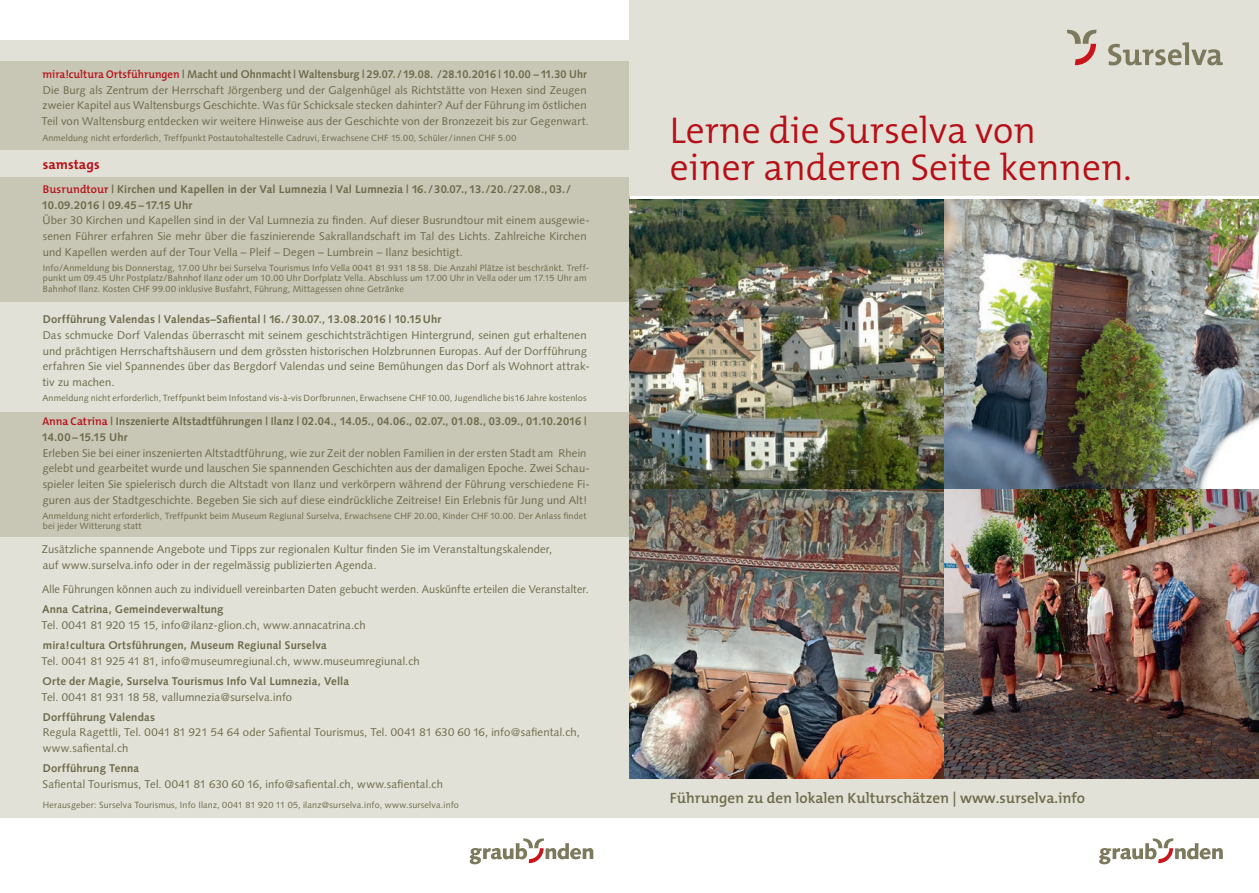
<style>
.page{position:relative;width:1259px;height:893px;background:#fff}
.page>*{position:absolute;margin:0;border:0;box-sizing:border-box;transform-origin:0 0}
.t1{font:300 37.5px/37.5px "The Mix B W4";color:#b70f17}
.t2{font:600 15px "The Mix B W6";color:#6d6a4a}
.t3{font:700 13.5px "The Mix B W7";letter-spacing:.005em;color:#b70f17}
.t4{font:11.25px/15.8px "Syntax";letter-spacing:.015em;color:#6d6a4a}
.t5{font:700 11.25px/15.8px "Syntax";letter-spacing:.015em;color:#6d6a4a}
.t6{font:11.25px "Syntax";letter-spacing:.015em;color:#6d6a4a;scale:.96 1}
.t7{font:9px/10.5px "Syntax";letter-spacing:.02em;color:#6d6a4a}
.s1{font-family:"The Mix B W6";font-weight:600;color:#b70f17}
.s2{font-weight:700}
</style>
<div class="page">
<div style="left:0;top:40px;width:629px;height:778px;background:#e1e1d7"></div>
<svg style="left:470px;top:838px;width:123px;height:26px"></svg>
<div style="left:0;top:177px;width:629px;height:125px;background:#c8c6b5"></div>
<div style="left:0;top:412px;width:629px;height:125px;background:#c8c6b5"></div>
<div style="left:0;top:62px;width:629px;height:88px;background:#c8c6b5"></div>
<div style="left:629px;top:0;width:630px;height:196px;background:#e1e1d7"></div>
<svg style="left:1099px;top:838px;width:123px;height:26px"></svg>
<div style="left:629px;top:778px;width:630px;height:40px;background:#e1e1d7"></div>
<svg style="left:1108px;top:42px;width:114px;height:23px"></svg>
<svg style="left:1067px;top:30px;width:29px;height:35px"></svg>
<img style="left:629px;top:200px;width:630px;height:578px">
<p class="t4" style="left:42px;top:66px;width:549px"><span class="s1">mira!cultura Ortsführungen</span> <span class="s2">| Macht und Ohnmacht | Waltensburg | 29.07./19.08. /28.10.2016 | 10.00 – 11.30 Uhr </span>Die Burg als Zentrum der Herrschaft Jörgenberg und der Galgenhügel als Richtstätte von Hexen sind Zeugen zweier Kapitel aus Waltensburgs Geschichte. Was für Schicksale stecken dahinter? Auf der Führung im östlichen Teil von Waltensburg entdecken wir weitere Hinweise aus der Geschichte von der Bronzezeit bis zur Gegenwart.</p>
<p class="t7" style="left:42px;top:133px;width:475px">Anmeldung nicht erforderlich, Treffpunkt Postautohaltestelle Cadruvi, Erwachsene CHF 15.00, Schüler/innen CHF 5.00</p>
<p class="t3" style="left:43px;top:156px;width:58px">samstags</p>
<p class="t5" style="left:42px;top:181px;width:531px"><span class="s1">Busrundtour</span> | Kirchen und Kapellen in der Val Lumnezia | Val Lumnezia | 16./30.07.,13./20./27.08., 03./<br>10.09.2016 | 09.45 –17.15 Uhr</p>
<p class="t4" style="left:43px;top:213px;width:549px">Über 30 Kirchen und Kapellen sind in der Val Lumnezia zu finden. Auf dieser Busrundtour mit einem ausgewie&shy;senen Führer erfahren Sie mehr über die faszinierende Sakrallandschaft im Tal des Lichts. Zahlreiche Kirchen und Kapellen werden auf der Tour Vella – Pleif – Degen – Lumbrein – Ilanz besichtigt.</p>
<p class="t7" style="left:43px;top:262px;width:548px">Info/Anmeldung bis Donnerstag, 17.00 Uhr bei Surselva Tourismus Info Vella 0041 81 931 18 58. Die Anzahl Plätze ist beschränkt. Treff&shy;punkt um 09.45 Uhr Postplatz/Bahnhof Ilanz oder um 10.00 Uhr Dorfplatz Vella. Abschluss um 17.00 Uhr in Vella oder um 17.15 Uhr am<br>Bahnhof Ilanz. Kosten CHF 99.00 inklusive Busfahrt, Führung, Mittagessen ohne Getränke</p>
<p class="t5" style="left:43px;top:311px;width:400px">Dorfführung Valendas | Valendas–Safiental | 16./30.07., 13.08.2016 | 10.15Uhr</p>
<p class="t4" style="left:43px;top:327px;width:549px">Das schmucke Dorf Valendas überrascht mit seinem geschichtsträchtigen Hintergrund, seinen gut erhaltenen und prächtigen Herrschaftshäusern und dem grössten historischen Holzbrunnen Europas. Auf der Dorfführung erfahren Sie viel Spannendes über das Bergdorf Valendas und seine Bemühungen das Dorf als Wohnort attrak&shy;tiv zu machen.</p>
<p class="t7" style="left:42px;top:392px;width:546px">Anmeldung nicht erforderlich, Treffpunkt beim Infostand vis-à-vis Dorfbrunnen, Erwachsene CHF 10.00, Jugendliche bis 16 Jahre kostenlos</p>
<p class="t5" style="left:42px;top:413px;width:546px"><span class="s1">Anna Catrina</span> | Inszenierte Altstadtführungen | Ilanz | 02.04., 14.05., 04.06., 02.07., 01.08., 03.09., 01.10.2016 |<br>14.00–15.15 Uhr</p>
<p class="t4" style="left:42px;top:445px;width:549px">Erleben Sie bei einer inszenierten Altstadtführung, wie zur Zeit der noblen Familien in der ersten Stadt am Rhein gelebt und gearbeitet wurde und lauschen Sie spannenden Geschichten aus der damaligen Epoche. Zwei Schau&shy;spieler leiten Sie spielerisch durch die Altstadt von Ilanz und verkörpern während der Führung verschiedene Fi&shy;guren aus der Stadtgeschichte. Begeben Sie sich auf diese eindrückliche Zeitreise! Ein Erlebnis für Jung und Alt!</p>
<p class="t7" style="left:42px;top:510px;width:546px">Anmeldung nicht erforderlich, Treffpunkt beim Museum Regiunal Surselva, Erwachsene CHF 20.00, Kinder CHF 10.00. Der Anlass findet bei jeder Witterung statt</p>
<p class="t4" style="left:42px;top:542px;width:512px">Zusätzliche spannende Angebote und Tipps zur regionalen Kultur finden Sie im Veranstaltungskalender, auf www.surselva.info oder in der regelmässig publizierten Agenda.</p>
<p class="t6" style="left:42px;top:583px;width:571px">Alle Führungen können auch zu individuell vereinbarten Daten gebucht werden. Auskünfte erteilen die Veranstalter.</p>
<p class="t5" style="left:42px;top:602px;width:183px">Anna Catrina, Gemeindeverwaltung</p>
<p class="t4" style="left:42px;top:617px;width:325px">Tel. 0041 81 920 15 15, info@ilanz-glion.ch, www.annacatrina.ch</p>
<p class="t5" style="left:43px;top:637px;width:285px">mira!cultura Ortsführungen, Museum Regiunal Surselva</p>
<p class="t4" style="left:42px;top:653px;width:380px">Tel. 0041 81 925 41 81, info@museumregiunal.ch, www.museumregiunal.ch</p>
<p class="t5" style="left:42px;top:673px;width:308px">Orte der Magie, Surselva Tourismus Info Val Lumnezia, Vella</p>
<p class="t4" style="left:42px;top:689px;width:252px">Tel. 0041 81 931 18 58, vallumnezia@surselva.info</p>
<p class="t5" style="left:43px;top:709px;width:114px">Dorfführung Valendas</p>
<p class="t4" style="left:43px;top:725px;width:539px">Regula Ragettli, Tel. 0041 81 921 54 64 oder Safiental Tourismus, Tel. 0041 81 630 60 16, info@safiental.ch, www.safiental.ch</p>
<p class="t5" style="left:43px;top:760px;width:98px">Dorfführung Tenna</p>
<p class="t4" style="left:43px;top:776px;width:402px">Safiental Tourismus, Tel. 0041 81 630 60 16, info@safiental.ch, www.safiental.ch</p>
<p class="t7" style="left:43px;top:799px;width:417px">Herausgeber: Surselva Tourismus, Info Ilanz, 0041 81 920 11 05, ilanz@surselva.info, www.surselva.info</p>
<h1 class="t1" style="left:670px;top:111px;width:463px">Lerne die Surselva von<br>einer anderen Seite kennen.</h1>
<h2 class="t2" style="left:670px;top:788px;width:417px">Führungen zu den lokalen Kulturschätzen | www.surselva.info</h2>
</div>
